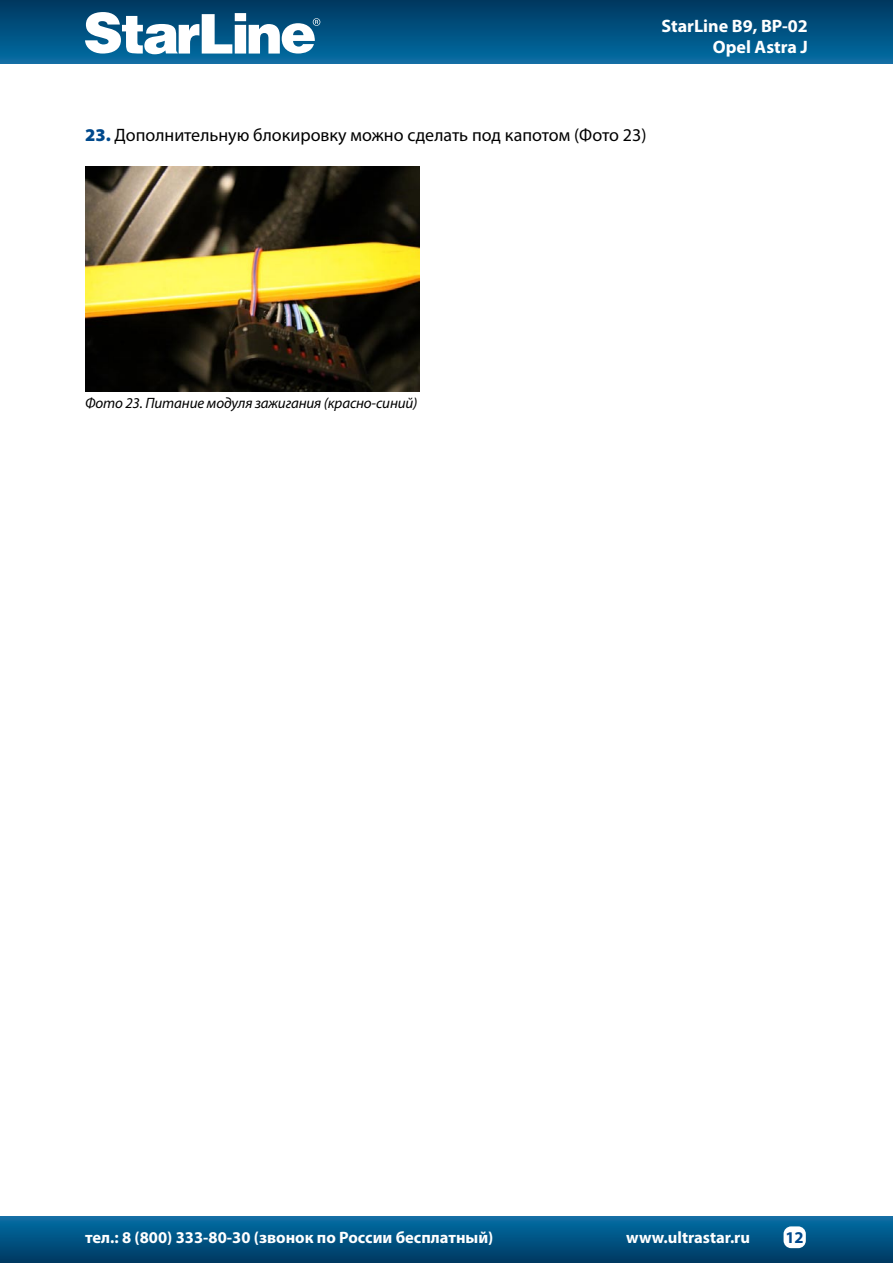
<style>
.page{position:relative;width:893px;height:1263px;background:#fff}
.page>*{position:absolute;margin:0;border:0;box-sizing:border-box;transform-origin:0 0}
.t1{font:18px "Myriad Pro";color:#000}
.t2{font:700 18px/21.6px "Myriad Pro";color:#fff;text-align:right}
.t3{font:700 16.5px "Myriad Pro";color:#fff}
.t4{font:700 16.5px "Myriad Pro";color:#00498c}
.t5{font:italic 15px "Myriad Pro";letter-spacing:-.01em;color:#000}
.s1{font-weight:900;color:#00498c}
</style>
<div class="page">
<div style="left:0;top:0;width:893px;height:64px;background:linear-gradient(to bottom,#00375f,#066ea4)"></div>
<div style="left:0;top:1216px;width:893px;height:47px;background:linear-gradient(to bottom,#066fa6,#003861)"></div>
<svg style="left:85px;top:12px;width:235px;height:42px"></svg>
<div style="left:783px;top:1226px;width:23px;height:22px;background:#fff;border-radius:8px"></div>
<img style="left:85px;top:166px;width:334px;height:225px">
<p class="t2" style="left:661px;top:14px;width:148px">StarLine B9, BP-02<br>Opel Astra J</p>
<p class="t1" style="left:85px;top:124px;width:563px"><span class="s1">23.</span> Дополнительную блокировку можно сделать под капотом (Фото 23)</p>
<p class="t5" style="left:85px;top:393px;width:334px">Фото 23. Питание модуля зажигания (красно-синий)</p>
<p class="t3" style="left:85px;top:1227px;width:410px">тел.: 8 (800) 333-80-30 (звонок по России бесплатный)</p>
<p class="t3" style="left:626px;top:1227px;width:125px">www.ultrastar.ru</p>
<p class="t4" style="left:785px;top:1226px;width:20px">12</p>
</div>
